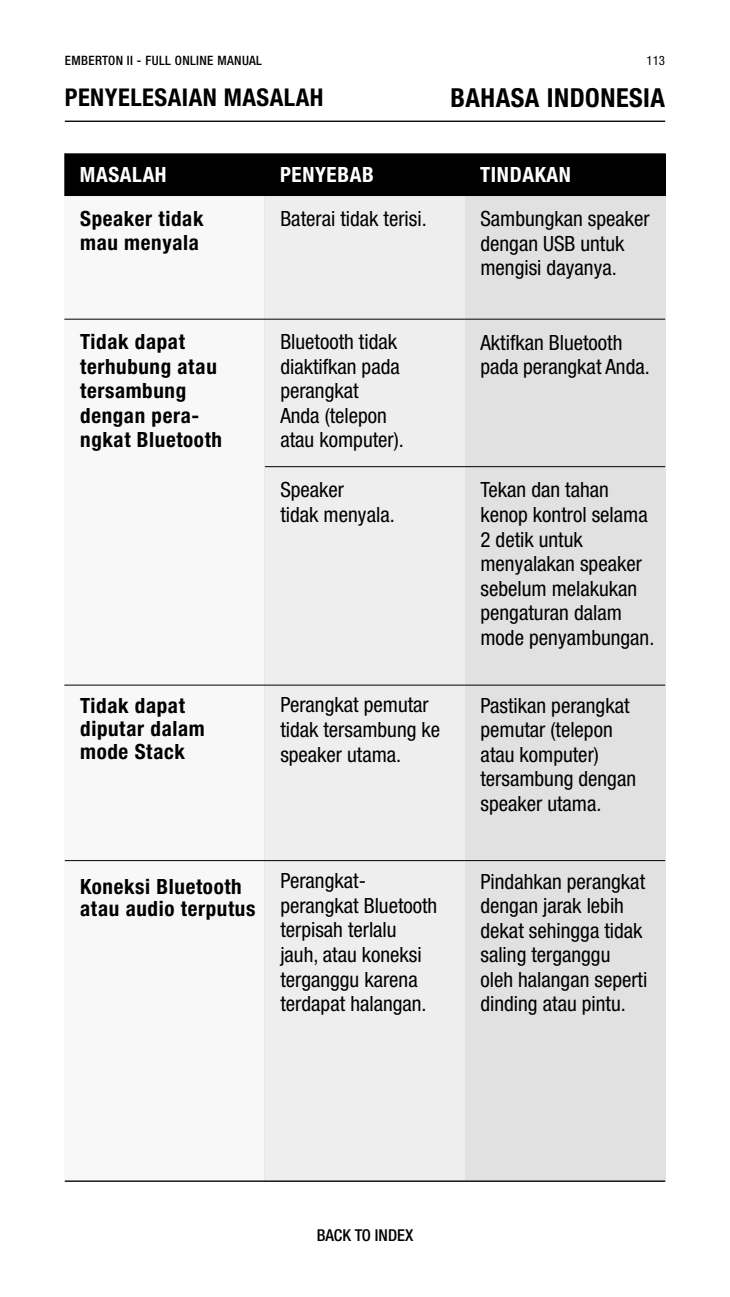
<style>
.page{position:relative;width:730px;height:1297px;background:#fff}
.page>*{position:absolute;margin:0;border:0;box-sizing:border-box;transform-origin:0 0}
.t1{font:700 condensed 26.25px "Helvetica Neue LTW1 G";letter-spacing:.02em;color:#000}
.t2{font:700 condensed 24.5px "Helvetica Neue LTW1 G";letter-spacing:.02em;color:#000}
.t3{font:condensed 21px/24.5px "Helvetica Neue LTW1 G";color:#000}
.t4{font:700 condensed 21px/24.5px "Helvetica Neue LTW1 G";letter-spacing:.03em;color:#000}
.t5{font:700 condensed 21px "Helvetica Neue LTW1 G";letter-spacing:.03em;color:#fff}
.t6{font:500 condensed 16.45px "Helvetica Neue LTW1 G";color:#000}
.t7{font:500 condensed 12.95px "Helvetica Neue LTW1 G";letter-spacing:.03em;color:#000}
.t8{font:condensed 12.95px "Helvetica Neue LTW1 G";color:#000}
</style>
<div class="page">
<div style="left:465px;top:195px;width:199px;height:986px;background:#e1e1e1"></div>
<div style="left:265px;top:195px;width:200px;height:986px;background:#eee"></div>
<div style="left:65px;top:196px;width:200px;height:985px;background:#f8f8f8"></div>
<div style="left:65px;top:154px;width:599px;height:41px;background:#000"></div>
<div style="left:65px;top:154px;width:600px;height:42px;border:1px solid #000"></div>
<hr style="left:64px;top:319px;width:600px;height:1px;background:#000">
<hr style="left:265px;top:466px;width:399px;height:1px;background:#000">
<hr style="left:64px;top:684px;width:600px;height:1px;background:#000">
<hr style="left:65px;top:860px;width:599px;height:1px;background:#000">
<hr style="left:65px;top:121px;width:599px;height:1px;background:#000">
<p class="t7" style="left:65px;top:52px;width:199px">EMBERTON II - FULL ONLINE MANUAL</p>
<p class="t8" style="left:646px;top:53px;width:20px">113</p>
<p class="t2" style="left:65px;top:83px;width:260px">PENYELESAIAN MASALAH</p>
<p class="t1" style="left:450px;top:82px;width:216px">BAHASA INDONESIA</p>
<p class="t5" style="left:80px;top:162px;width:88px">MASALAH</p>
<p class="t5" style="left:280px;top:162px;width:95px">PENYEBAB</p>
<p class="t5" style="left:480px;top:162px;width:92px">TINDAKAN</p>
<p class="t3" style="left:280px;top:206px;width:145px">Baterai tidak terisi.</p>
<p class="t4" style="left:80px;top:206px;width:125px">Speaker tidak mau menyala</p>
<p class="t3" style="left:480px;top:206px;width:171px">Sambungkan speaker dengan USB untuk mengisi dayanya.</p>
<p class="t4" style="left:80px;top:330px;width:143px">Tidak dapat terhubung atau tersambung dengan pera&shy;ngkat Bluetooth</p>
<p class="t3" style="left:280px;top:330px;width:122px">Bluetooth tidak diaktifkan pada perangkat<br>Anda (telepon atau komputer).</p>
<p class="t3" style="left:280px;top:478px;width:113px">Speaker<br>tidak menyala.</p>
<p class="t3" style="left:480px;top:330px;width:168px">Aktifkan Bluetooth pada perangkat Anda.</p>
<p class="t3" style="left:480px;top:478px;width:172px">Tekan dan tahan kenop kontrol selama<br>2 detik untuk menyalakan speaker sebelum melakukan pengaturan dalam mode penyambungan.</p>
<p class="t4" style="left:80px;top:694px;width:126px;line-height:22.8px">Tidak dapat diputar dalam mode Stack</p>
<p class="t3" style="left:280px;top:693px;width:161px">Perangkat pemutar tidak tersambung ke speaker utama.</p>
<p class="t3" style="left:480px;top:693px;width:157px">Pastikan perangkat pemutar (telepon atau komputer) tersambung dengan speaker utama.</p>
<p class="t4" style="left:80px;top:874px;width:176px;line-height:22.8px">Koneksi Bluetooth atau audio terputus</p>
<p class="t3" style="left:280px;top:868px;width:158px">Perangkat&shy;perangkat Bluetooth terpisah terlalu jauh, atau koneksi terganggu karena terdapat halangan.</p>
<p class="t3" style="left:480px;top:869px;width:168px">Pindahkan perangkat dengan jarak lebih dekat sehingga tidak saling terganggu oleh halangan seperti dinding atau pintu.</p>
<p class="t6" style="left:316px;top:1225px;width:98px">BACK TO INDEX</p>
</div>
